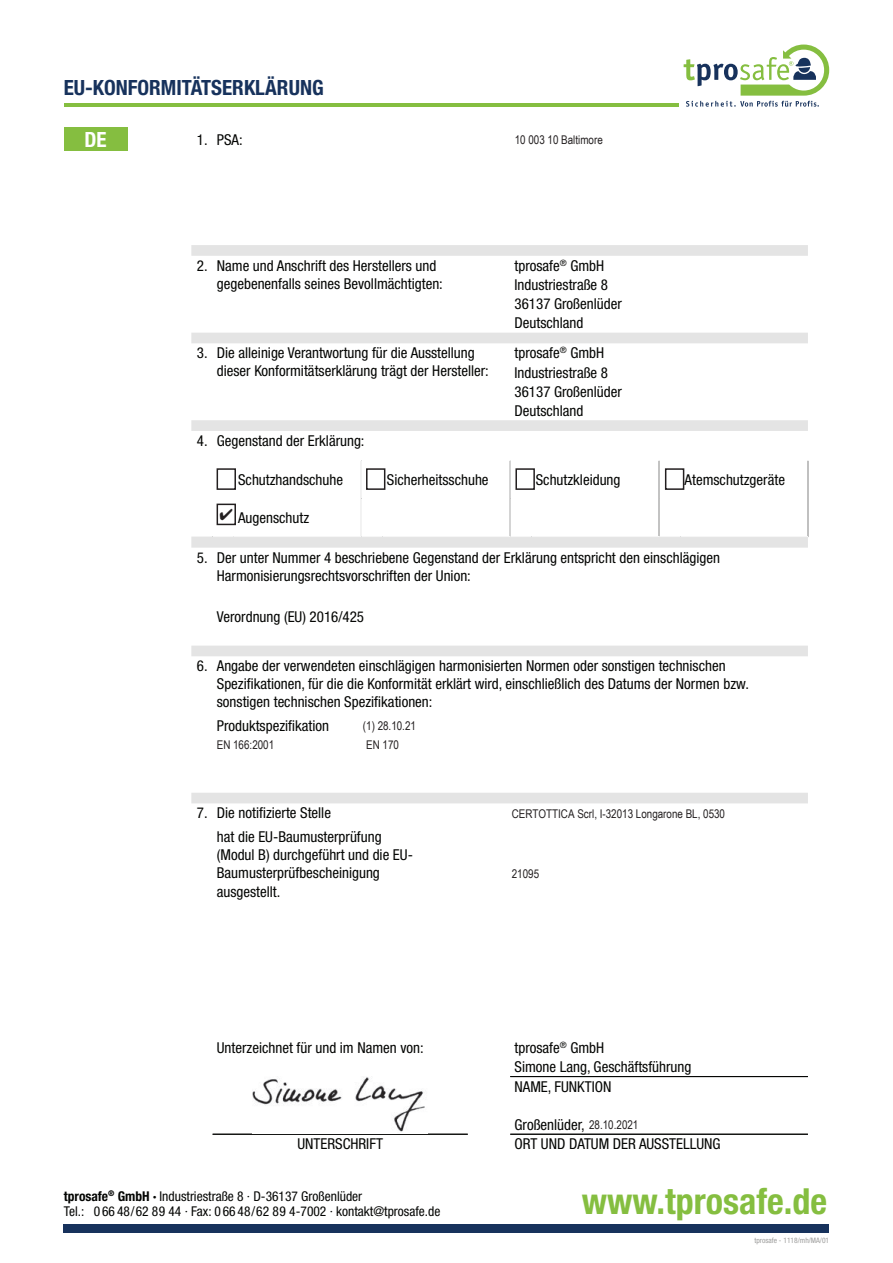
<style>
.page{position:relative;width:893px;height:1263px;background:#fff}
.page>*{position:absolute;margin:0;border:0;box-sizing:border-box;transform-origin:0 0}
.t1{font:700 condensed 36px "Helvetica Neue LTW1 G";color:#85be40}
.t2{font:700 condensed 21px "Helvetica Neue LTW1 G";color:#17325c}
.t3{font:700 condensed 21px "Helvetica Neue LTW1 G";color:#fff}
.t4{font:condensed 15px/18px "Helvetica Neue LTW1 G";color:#040503}
.t5{font:condensed 13.5px/15px "Helvetica Neue LTW1 G";color:#040503}
.t6{font:12px "Arial Narrow";color:#231f20}
.t7{font:condensed 7.5px "Helvetica Neue LTW1 G";color:#9d9d9c}
.s1{font-weight:700}
</style>
<div class="page">
<hr style="left:64px;top:103px;width:614px;height:4px;background:#85be40">
<svg style="left:684px;top:45px;width:145px;height:62px"></svg>
<div style="left:64px;top:1225px;width:765px;height:8px;background:#17325c"></div>
<div style="left:64px;top:128px;width:64px;height:23px;background:#85be40"></div>
<svg style="left:191px;top:245px;width:617px;height:558px"></svg>
<hr style="left:361px;top:461px;width:1px;height:38px;background:#fff">
<hr style="left:361px;top:499px;width:1px;height:37px;background:#fff">
<svg style="left:213px;top:536px;width:21px;height:1px"></svg>
<hr style="left:234px;top:536px;width:127px;height:1px;background:#fff">
<hr style="left:510px;top:461px;width:1px;height:38px;background:#fff">
<hr style="left:510px;top:499px;width:1px;height:37px;background:#fff">
<svg style="left:361px;top:536px;width:22px;height:1px"></svg>
<hr style="left:383px;top:536px;width:127px;height:1px;background:#fff">
<hr style="left:659px;top:461px;width:1px;height:38px;background:#fff">
<hr style="left:659px;top:499px;width:1px;height:37px;background:#fff">
<svg style="left:510px;top:536px;width:21px;height:1px"></svg>
<hr style="left:531px;top:536px;width:128px;height:1px;background:#fff">
<hr style="left:807px;top:461px;width:1px;height:38px;background:#fff">
<hr style="left:807px;top:499px;width:1px;height:37px;background:#fff">
<svg style="left:659px;top:536px;width:21px;height:1px"></svg>
<hr style="left:680px;top:536px;width:128px;height:1px;background:#fff">
<hr style="left:213px;top:1134px;width:255px;height:1px;background:#040503">
<hr style="left:510px;top:1076px;width:298px;height:1px;background:#040503">
<hr style="left:510px;top:1134px;width:298px;height:1px;background:#040503">
<img style="left:253px;top:1077px;width:172px;height:55px">
<div style="left:217px;top:468px;width:19px;height:22px;border:2px solid #231f20"></div>
<svg style="left:365px;top:468px;width:171px;height:23px"></svg>
<div style="left:665px;top:468px;width:19px;height:22px;border:2px solid #231f20"></div>
<div style="left:217px;top:504px;width:19px;height:21px;border:2px solid #231f20"></div>
<svg style="left:220px;top:509px;width:12px;height:11px"></svg>
<h2 class="t2" style="left:64px;top:75px;width:261px">EU-KONFORMITÄTSERKLÄRUNG</h2>
<h2 class="t3" style="left:85px;top:127px;width:24px">DE</h2>
<p class="t4" style="left:197px;top:132px;width:47px">1. PSA:</p>
<p class="t6" style="left:515px;top:133px;width:90px">10 003 10 Baltimore</p>
<p class="t4" style="left:217px;top:258px;width:227px;text-indent:-20px">2. Name und Anschrift des Herstellers und gegebenenfalls seines Bevollmächtigten:</p>
<p class="t4" style="left:217px;top:345px;width:274px;text-indent:-20px">3. Die alleinige Verantwortung für die Ausstellung dieser Konformitätserklärung trägt der Hersteller:</p>
<p class="t4" style="left:514px;top:257px;width:109px;line-height:19.2px">tprosafe<sup>®</sup> GmbH<br>Industriestraße 8<br>36137 Großenlüder</p>
<p class="t4" style="left:514px;top:345px;width:109px;line-height:19.2px">tprosafe<sup>®</sup> GmbH<br>Industriestraße 8<br>36137 Großenlüder</p>
<p class="t4" style="left:514px;top:315px;width:70px">Deutschland</p>
<p class="t4" style="left:514px;top:403px;width:70px">Deutschland</p>
<p class="t4" style="left:197px;top:433px;width:169px">4. Gegenstand der Erklärung:</p>
<p class="t4" style="left:238px;top:472px;width:106px">Schutzhandschuhe</p>
<p class="t4" style="left:387px;top:472px;width:103px">Sicherheitsschuhe</p>
<p class="t4" style="left:536px;top:472px;width:86px">Schutzkleidung</p>
<p class="t4" style="left:685px;top:472px;width:102px">Atemschutzgeräte</p>
<p class="t4" style="left:238px;top:510px;width:73px">Augenschutz</p>
<p class="t4" style="left:217px;top:549px;width:505px;text-indent:-20px">5. Der unter Nummer 4 beschriebene Gegenstand der Erklärung entspricht den einschlägigen<br>Harmonisierungsrechtsvorschriften der Union:</p>
<p class="t4" style="left:217px;top:609px;width:149px">Verordnung (EU) 2016/425</p>
<p class="t4" style="left:217px;top:658px;width:534px;text-indent:-20px">6. Angabe der verwendeten einschlägigen harmonisierten Normen oder sonstigen technischen<br>Spezifikationen, für die die Konformität erklärt wird, einschließlich des Datums der Normen bzw. sonstigen technischen Spezifikationen:</p>
<p class="t4" style="left:217px;top:718px;width:114px">Produktspezifikation</p>
<p class="t6" style="left:363px;top:719px;width:55px">(1) 28.10.21</p>
<p class="t6" style="left:217px;top:738px;width:59px">EN 166:2001</p>
<p class="t6" style="left:366px;top:738px;width:34px">EN 170</p>
<p class="t4" style="left:217px;top:802px;width:166px;line-height:23.5px;text-indent:-20px">7. Die notifizierte Stelle<br>hat die EU-Baumusterprüfung</p>
<p class="t4" style="left:217px;top:846px;width:198px;line-height:18.6px">(Modul B) durchgeführt und die EU-<br>Baumusterprüfbescheinigung ausgestellt.</p>
<p class="t4" style="left:217px;top:1040px;width:208px">Unterzeichnet für und im Namen von:</p>
<p class="t6" style="left:512px;top:807px;width:215px">CERTOTTICA Scrl, I-32013 Longarone BL, 0530</p>
<p class="t6" style="left:512px;top:866px;width:29px">21095</p>
<p class="t4" style="left:514px;top:1040px;width:91px">tprosafe<sup>®</sup> GmbH</p>
<p class="t4" style="left:514px;top:1059px;width:178px;line-height:19.2px">Simone Lang, Geschäftsführung<br>NAME, FUNKTION</p>
<p class="t4" style="left:514px;top:1117px;width:72px">Großenlüder,</p>
<p class="t6" style="left:589px;top:1118px;width:51px">28.10.2021</p>
<p class="t4" style="left:297px;top:1136px;width:87px">UNTERSCHRIFT</p>
<p class="t4" style="left:514px;top:1136px;width:208px">ORT UND DATUM DER AUSSTELLUNG</p>
<p class="t5" style="left:64px;top:1189px;width:378px"><span class="s1">tprosafe</span><sup>®</sup> <span class="s1">GmbH ·</span> Industriestraße 8 · D-36137 Großenlüder<br>Tel.: 0 66 48/62 8 9 44 · Fax: 0 66 48/62 8 9 4-7002 · kontakt@tprosafe.de</p>
<h1 class="t1" style="left:582px;top:1181px;width:247px">www.tprosafe.de</h1>
<p class="t7" style="left:755px;top:1238px;width:76px">tprosafe - 1118/mh/MA/01</p>
</div>
